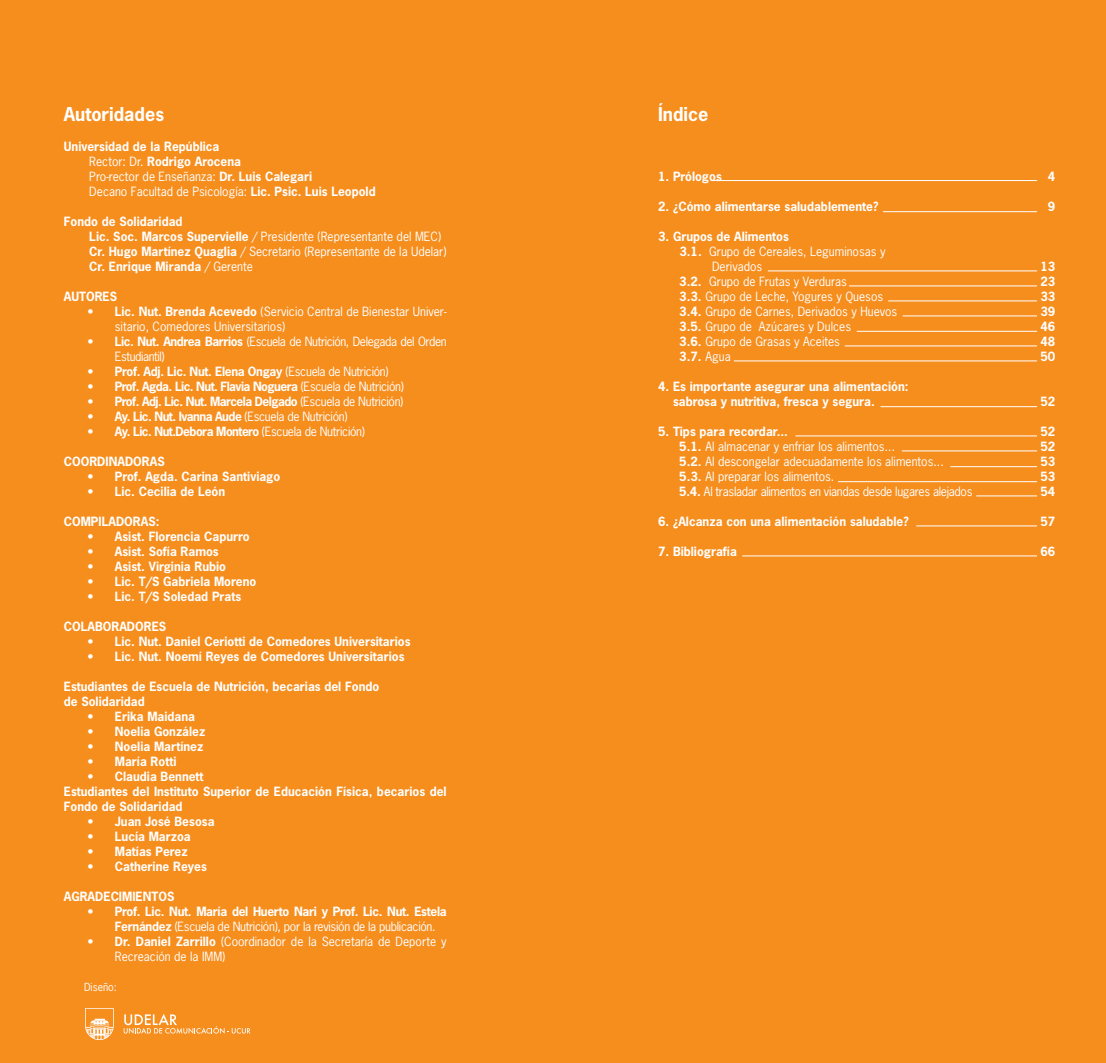
<style>
.page{position:relative;width:1106px;height:1063px;background:#fff}
.page>*{position:absolute;margin:0;border:0;box-sizing:border-box;transform-origin:0 0}
.t1{font:700 18px "News Gothic Std";color:#fff}
.t2{font:700 12px/15px "News Gothic Std";color:#fff}
.t3{font:12px/15px "News Gothic Std";color:#fff}
.t4{font:700 12px "News Gothic Std";letter-spacing:-.045em;color:#fff}
.t5{font:700 12px/15px "News Gothic Std";letter-spacing:-.025em;color:#fff}
.t6{font:12px/15px "News Gothic Std";letter-spacing:-.035em;color:#fff}
.t7{font:12px "News Gothic Std";letter-spacing:-.025em;color:#fff}
.t8{font:10.5px "News Gothic Std";color:#fff}
.s1{font-weight:400}
.s2{font-weight:700}
.s3{color:#f68e1e}
</style>
<div class="page">
<div style="left:553px;top:0;width:553px;height:1063px;background:#f68e1e"></div>
<div style="left:0;top:0;width:553px;height:1063px;background:#f68e1e"></div>
<hr style="left:713px;top:180px;width:324px;height:1px;background:#fff">
<hr style="left:883px;top:211px;width:154px;height:1px;background:#fff">
<hr style="left:767px;top:271px;width:270px;height:1px;background:#fff">
<hr style="left:849px;top:286px;width:188px;height:1px;background:#fff">
<hr style="left:888px;top:301px;width:149px;height:1px;background:#fff">
<hr style="left:902px;top:316px;width:135px;height:1px;background:#fff">
<hr style="left:856px;top:331px;width:181px;height:1px;background:#fff">
<hr style="left:844px;top:346px;width:193px;height:1px;background:#fff">
<hr style="left:733px;top:361px;width:304px;height:1px;background:#fff">
<hr style="left:880px;top:406px;width:157px;height:1px;background:#fff">
<hr style="left:795px;top:436px;width:242px;height:1px;background:#fff">
<hr style="left:901px;top:451px;width:136px;height:1px;background:#fff">
<hr style="left:950px;top:466px;width:87px;height:1px;background:#fff">
<hr style="left:838px;top:481px;width:199px;height:1px;background:#fff">
<hr style="left:916px;top:526px;width:121px;height:1px;background:#fff">
<hr style="left:976px;top:496px;width:61px;height:1px;background:#fff">
<hr style="left:742px;top:556px;width:295px;height:1px;background:#fff">
<svg style="left:85px;top:1008px;width:29px;height:32px"></svg>
<svg style="left:124px;top:1014px;width:126px;height:20px"></svg>
<h1 class="t1" style="left:64px;top:103px;width:102px">Autoridades</h1>
<p class="t2" style="left:89px;top:139px;width:288px;text-indent:-26px">Universidad de la República<br><span class="s1">Rector: Dr.</span> Rodrigo Arocena<br><span class="s1">Pro-rector de Enseñanza:</span> Dr. Luis Calegari<br><span class="s1">Decano Facultad de Psicología:</span> Lic. Psic. Luis Leopold</p>
<p class="t2" style="left:89px;top:214px;width:359px;text-indent:-26px">Fondo de Solidaridad<br>Lic. Soc. Marcos Supervielle <span class="s1">/ Presidente (Representante del MEC)<br></span>Cr. Hugo Martínez Quaglia <span class="s1">/ Secretario (Representante de la Udelar)<br></span>Cr. Enrique Miranda <span class="s1">/ Gerente</span></p>
<p class="t2" style="left:64px;top:289px;width:55px">AUTORES</p>
<p class="t3" style="left:115px;top:304px;width:333px;text-indent:-27px"><span class="s2">• Lic. Nut. Brenda Acevedo</span> (Servicio Central de Bienestar Univer&shy;sitario, Comedores Universitarios)</p>
<p class="t6" style="left:115px;top:334px;width:333px;text-indent:-27px"><span class="s2">• Lic. Nut. Andrea Barrios</span> (Escuela de Nutrición, Delegada del Orden<br>Estudiantil)</p>
<p class="t5" style="left:88px;top:364px;width:302px">• Prof. Adj. Lic. Nut. Elena Ongay <span class="s1">(Escuela de Nutrición)</span></p>
<p class="t4" style="left:88px;top:379px;width:317px">• Prof. Agda. Lic. Nut. Flavia Noguera <span class="s1">(Escuela de Nutrición)</span></p>
<p class="t4" style="left:88px;top:394px;width:317px">• Prof. Adj. Lic. Nut. Marcela Delgado <span class="s1">(Escuela de Nutrición)</span></p>
<p class="t4" style="left:88px;top:409px;width:261px">• Ay. Lic. Nut. Ivanna Aude <span class="s1">(Escuela de Nutrición)</span></p>
<p class="t4" style="left:88px;top:424px;width:279px">• Ay. Lic. Nut.Debora Montero <span class="s1">(Escuela de Nutrición)</span></p>
<p class="t2" style="left:64px;top:454px;width:102px">COORDINADORAS</p>
<p class="t2" style="left:88px;top:469px;width:194px">• Prof. Agda. Carina Santiviago</p>
<p class="t2" style="left:88px;top:484px;width:139px">• Lic. Cecilia de León</p>
<p class="t2" style="left:64px;top:514px;width:97px">COMPILADORAS:</p>
<p class="t2" style="left:88px;top:529px;width:163px">• Asist. Florencia Capurro</p>
<p class="t2" style="left:88px;top:544px;width:132px">• Asist. Sofía Ramos</p>
<p class="t2" style="left:88px;top:559px;width:140px">• Asist. Virginia Rubio</p>
<p class="t2" style="left:88px;top:574px;width:170px">• Lic. T/S Gabriela Moreno</p>
<p class="t2" style="left:88px;top:589px;width:155px">• Lic. T/S Soledad Prats</p>
<p class="t2" style="left:64px;top:619px;width:104px">COLABORADORES</p>
<p class="t2" style="left:88px;top:634px;width:324px">• Lic. Nut. Daniel Ceriotti de Comedores Universitarios</p>
<p class="t2" style="left:88px;top:649px;width:318px">• Lic. Nut. Noemí Reyes de Comedores Universitarios</p>
<p class="t2" style="left:64px;top:679px;width:317px">Estudiantes de Escuela de Nutrición, becarias del Fondo de Solidaridad<span class="s3">:</span></p>
<p class="t2" style="left:88px;top:709px;width:109px">• Erika Maidana</p>
<p class="t2" style="left:88px;top:724px;width:119px">• Noelia González</p>
<p class="t2" style="left:88px;top:739px;width:117px">• Noelia Martínez</p>
<p class="t2" style="left:88px;top:754px;width:90px">• María Rotti</p>
<p class="t2" style="left:64px;top:769px;width:384px;text-indent:24px">• Claudia Bennett<br>Estudiantes del Instituto Superior de Educación Física, becarios del<br>Fondo de Solidaridad</p>
<p class="t2" style="left:88px;top:814px;width:128px">• Juan José Besosa</p>
<p class="t2" style="left:88px;top:829px;width:104px">• Lucía Marzoa</p>
<p class="t2" style="left:88px;top:844px;width:101px">• Matías Perez</p>
<p class="t2" style="left:88px;top:859px;width:120px">• Catherine Reyes</p>
<p class="t2" style="left:64px;top:889px;width:112px">AGRADECIMIENTOS</p>
<p class="t5" style="left:115px;top:904px;width:333px;text-indent:-27px">• Prof. Lic. Nut. María del Huerto Nari y Prof. Lic. Nut. Estela<br>Fernández <span class="s1">(Escuela de Nutrición), por la revisión de la publicación.</span></p>
<p class="t3" style="left:115px;top:934px;width:333px;text-indent:-27px"><span class="s2">• Dr. Daniel Zarrillo</span> (Coordinador de la Secretaría de Deporte y<br>Recreación de la IMM)</p>
<p class="t8" style="left:84px;top:981px;width:34px">Diseño:</p>
<h1 class="t1" style="left:658px;top:103px;width:52px">Índice</h1>
<p class="t2" style="left:658px;top:169px;width:65px">1. Prólogos</p>
<p class="t2" style="left:1047px;top:169px;width:9px">4</p>
<p class="t2" style="left:658px;top:199px;width:222px">2. ¿Cómo alimentarse saludablemente?</p>
<p class="t2" style="left:1047px;top:199px;width:9px">9</p>
<p class="t2" style="left:658px;top:229px;width:132px">3. Grupos de Alimentos</p>
<p class="t3" style="left:679px;top:244px;width:208px"><span class="s2">3.1.</span> Grupo de Cereales, Leguminosas y</p>
<p class="t3" style="left:712px;top:259px;width:52px">Derivados</p>
<p class="t2" style="left:1040px;top:259px;width:16px">13</p>
<p class="t3" style="left:679px;top:274px;width:169px"><span class="s2">3.2.</span> Grupo de Frutas y Verduras</p>
<p class="t2" style="left:1040px;top:274px;width:16px">23</p>
<p class="t3" style="left:679px;top:289px;width:205px"><span class="s2">3.3.</span> Grupo de Leche, Yogures y Quesos</p>
<p class="t2" style="left:1040px;top:289px;width:16px">33</p>
<p class="t3" style="left:679px;top:304px;width:219px"><span class="s2">3.4.</span> Grupo de Carnes, Derivados y Huevos</p>
<p class="t2" style="left:1040px;top:304px;width:16px">39</p>
<p class="t3" style="left:679px;top:319px;width:173px"><span class="s2">3.5.</span> Grupo de Azúcares y Dulces</p>
<p class="t2" style="left:1040px;top:319px;width:16px">46</p>
<p class="t3" style="left:679px;top:334px;width:162px"><span class="s2">3.6.</span> Grupo de Grasas y Aceites</p>
<p class="t2" style="left:1040px;top:334px;width:16px">48</p>
<p class="t2" style="left:679px;top:349px;width:53px">3.7. <span class="s1">Agua</span></p>
<p class="t2" style="left:1040px;top:349px;width:16px">50</p>
<p class="t2" style="left:673px;top:379px;width:237px;text-indent:-15px">4. Es importante asegurar una alimentación: sabrosa y nutritiva, fresca y segura.</p>
<p class="t2" style="left:1040px;top:394px;width:16px">52</p>
<p class="t2" style="left:658px;top:424px;width:131px">5. Tips para recordar...</p>
<p class="t2" style="left:1040px;top:424px;width:16px">52</p>
<p class="t3" style="left:679px;top:439px;width:217px"><span class="s2">5.1.</span> Al almacenar y enfriar los alimentos...</p>
<p class="t2" style="left:1040px;top:439px;width:16px">52</p>
<p class="t3" style="left:679px;top:454px;width:266px"><span class="s2">5.2.</span> Al descongelar adecuadamente los alimentos...</p>
<p class="t2" style="left:1040px;top:454px;width:16px">53</p>
<p class="t3" style="left:679px;top:469px;width:157px"><span class="s2">5.3.</span> Al preparar los alimentos.</p>
<p class="t2" style="left:1040px;top:469px;width:16px">53</p>
<p class="t7" style="left:679px;top:484px;width:295px"><span class="s2">5.4.</span> Al trasladar alimentos en viandas desde lugares alejados</p>
<p class="t2" style="left:1040px;top:484px;width:16px">54</p>
<p class="t2" style="left:658px;top:514px;width:252px">6. ¿Alcanza con una alimentación saludable?</p>
<p class="t2" style="left:1040px;top:514px;width:16px">57</p>
<p class="t2" style="left:658px;top:544px;width:80px">7. Bibliografía</p>
<p class="t2" style="left:1040px;top:544px;width:16px">66</p>
</div>
